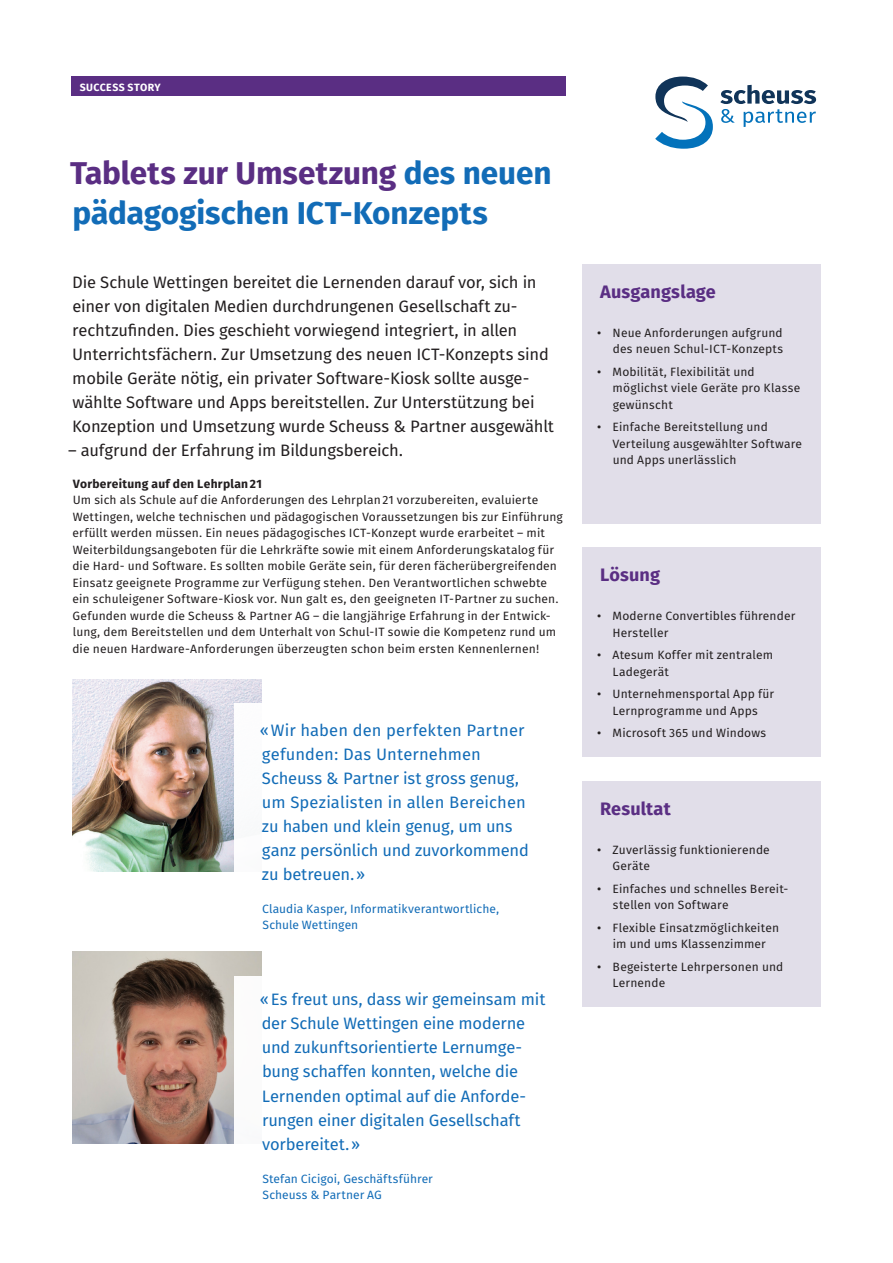
<style>
.page{position:relative;width:893px;height:1263px;background:#fff}
.page>*{position:absolute;margin:0;border:0;box-sizing:border-box;transform-origin:0 0}
._01_Headline_Fira_Sans_Bold_28_pt{font:700 31.5px/40.5px "Fira Sans OT";letter-spacing:-.005em;color:#126cb7}
._03_Zitat_KastenFira_Sans_Medium{font:700 18px "Fira Sans OT";letter-spacing:.01em;color:#5a2e83}
.Lead{font:16.5px/24px "Fira Sans OT";letter-spacing:-.015em;color:#231f20}
._03_Zitat_KastenFira_Sans_Medium-2{font:16.5px/24px "Fira Sans OT";letter-spacing:-.01em;color:#126cb7}
._03_Zitat_KastenFira_Sans_Medium-3{font:12px/16.5px "Fira Sans OT";letter-spacing:.01em;color:#231f20}
._03_Zitat_KastenFira_Sans_Medium-4{font:12px/16.5px "Fira Sans OT";letter-spacing:.005em;color:#126cb7}
._03_Zitat_KastenFira_Sans_Medium-5{font:700 12px "Fira Sans OT";letter-spacing:.025em;color:#231f20}
.t1{font:700 10.5px "Fira Sans OT";letter-spacing:.04em;color:#fff}
.s1{color:#5a2e83}
</style>
<div class="page">
<img style="left:72px;top:679px;width:189px;height:192px">
<img style="left:72px;top:952px;width:189px;height:192px">
<div style="left:234px;top:703px;width:330px;height:196px;background:#fff"></div>
<div style="left:234px;top:976px;width:330px;height:232px;background:#fff"></div>
<div style="left:583px;top:548px;width:238px;height:209px;background:#e1dee9"></div>
<div style="left:583px;top:781px;width:238px;height:226px;background:#e1dee9"></div>
<div style="left:583px;top:264px;width:238px;height:259px;background:#e1dee9"></div>
<div style="left:71px;top:77px;width:495px;height:19px;background:#5a2e83"></div>
<svg style="left:720px;top:85px;width:96px;height:42px"></svg>
<svg style="left:655px;top:77px;width:58px;height:72px"></svg>
<p class="t1" style="left:80px;top:80px;width:83px">SUCCESS STORY</p>
<p class="_01_Headline_Fira_Sans_Bold_28_pt" style="left:70px;top:155px;width:483px"><span class="s1">Tablets zur Umsetzung</span> des neuen pädagogischen ICT-Konzepts</p>
<p class="Lead" style="left:72px;top:271px;width:483px">Die Schule Wettingen bereitet die Lernenden darauf vor, sich in einer von digitalen Medien durchdrungenen Gesellschaft zu&shy;rechtzufinden. Dies geschieht vorwiegend integriert, in allen Unterrichtsfächern. Zur Umsetzung des neuen ICT-Konzepts sind mobile Geräte nötig, ein privater Software-Kiosk sollte ausge&shy;wählte Software und Apps bereitstellen. Zur Unterstützung bei Konzeption und Umsetzung wurde Scheuss &amp; Partner ausgewählt</p>
<p class="Lead" style="left:68px;top:439px;width:337px">– aufgrund der Erfahrung im Bildungsbereich.</p>
<p class="_03_Zitat_KastenFira_Sans_Medium-5" style="left:73px;top:475px;width:191px">Vorbereitung auf den Lehrplan21</p>
<p class="_03_Zitat_KastenFira_Sans_Medium-3" style="left:72px;top:493px;width:492px">Um sich als Schule auf die Anforderungen des Lehrplan21 vorzubereiten, evaluierte Wettingen, welche technischen und pädagogischen Voraussetzungen bis zur Einführung erfüllt werden müssen. Ein neues pädagogisches ICT-Konzept wurde erarbeitet – mit Weiterbildungsangeboten für die Lehrkräfte sowie mit einem Anforderungskatalog für die Hard- und Software. Es sollten mobile Geräte sein, für deren fächerübergreifenden Einsatz geeignete Programme zur Verfügung stehen. Den Verantwortlichen schwebte ein schuleigener Software-Kiosk vor. Nun galt es, den geeigneten IT-Partner zu suchen.<br>Gefunden wurde die Scheuss &amp; Partner AG – die langjährige Erfahrung in der Entwick&shy;lung, dem Bereitstellen und dem Unterhalt von Schul-IT sowie die Kompetenz rund um die neuen Hardware-Anforderungen überzeugten schon beim ersten Kennenlernen!</p>
<p class="_03_Zitat_KastenFira_Sans_Medium-2" style="left:260px;top:719px;width:270px">«Wir haben den perfekten Partner gefunden: Das Unternehmen<br>Scheuss &amp; Partner ist gross genug, um Spezialisten in allen Bereichen zu haben und klein genug, um uns ganz persönlich und zuvorkommend zu betreuen.»</p>
<p class="_03_Zitat_KastenFira_Sans_Medium-4" style="left:262px;top:901px;width:239px">Claudia Kasper, Informatikverantwortliche,<br>Schule Wettingen</p>
<p class="_03_Zitat_KastenFira_Sans_Medium-2" style="left:260px;top:989px;width:287px">«Es freut uns, dass wir gemeinsam mit der Schule Wettingen eine moderne und zukunftsorientierte Lernumge&shy;bung schaffen konnten, welche die<br>Lernenden optimal auf die Anforde&shy;rungen einer digitalen Gesellschaft vorbereitet.»</p>
<p class="_03_Zitat_KastenFira_Sans_Medium-4" style="left:263px;top:1171px;width:172px">Stefan Cicigoi, Geschäftsführer<br>Scheuss &amp; Partner AG</p>
<p class="_03_Zitat_KastenFira_Sans_Medium" style="left:600px;top:279px;width:117px">Ausgangslage</p>
<p class="_03_Zitat_KastenFira_Sans_Medium-3" style="left:597px;top:325px;width:188px;text-align:right">• Neue Anforderungen aufgrund des neuen Schul-ICT-Konzepts</p>
<p class="_03_Zitat_KastenFira_Sans_Medium-3" style="left:613px;top:364px;width:189px;text-indent:-16px">• Mobilität, Flexibilität und möglichst viele Geräte pro Klasse gewünscht</p>
<p class="_03_Zitat_KastenFira_Sans_Medium-3" style="left:612px;top:420px;width:191px;text-indent:-16px">• Einfache Bereitstellung und<br>Verteilung ausgewählter Software und Apps unerlässlich</p>
<p class="_03_Zitat_KastenFira_Sans_Medium" style="left:600px;top:562px;width:61px">Lösung</p>
<p class="_03_Zitat_KastenFira_Sans_Medium-3" style="left:612px;top:608px;width:184px;text-indent:-16px">• Moderne Convertibles führender<br>Hersteller</p>
<p class="_03_Zitat_KastenFira_Sans_Medium-3" style="left:612px;top:647px;width:162px;text-indent:-16px">• Atesum Koffer mit zentralem<br>Ladegerät</p>
<p class="_03_Zitat_KastenFira_Sans_Medium-3" style="left:597px;top:686px;width:179px;text-align:center">• Unternehmensportal App für<br>Lernprogramme und Apps</p>
<p class="_03_Zitat_KastenFira_Sans_Medium-3" style="left:597px;top:725px;width:171px">• Microsoft 365 und Windows</p>
<p class="_03_Zitat_KastenFira_Sans_Medium" style="left:600px;top:796px;width:72px">Resultat</p>
<p class="_03_Zitat_KastenFira_Sans_Medium-3" style="left:613px;top:842px;width:159px;text-indent:-16px">• Zuverlässig funktionierende<br>Geräte</p>
<p class="_03_Zitat_KastenFira_Sans_Medium-3" style="left:613px;top:881px;width:177px;text-indent:-16px">• Einfaches und schnelles Bereit&shy;stellen von Software</p>
<p class="_03_Zitat_KastenFira_Sans_Medium-3" style="left:597px;top:920px;width:184px;text-align:center">• Flexible Einsatzmöglichkeiten im und ums Klassenzimmer</p>
<p class="_03_Zitat_KastenFira_Sans_Medium-3" style="left:612px;top:959px;width:172px;text-indent:-16px">• Begeisterte Lehrpersonen und<br>Lernende</p>
</div>
